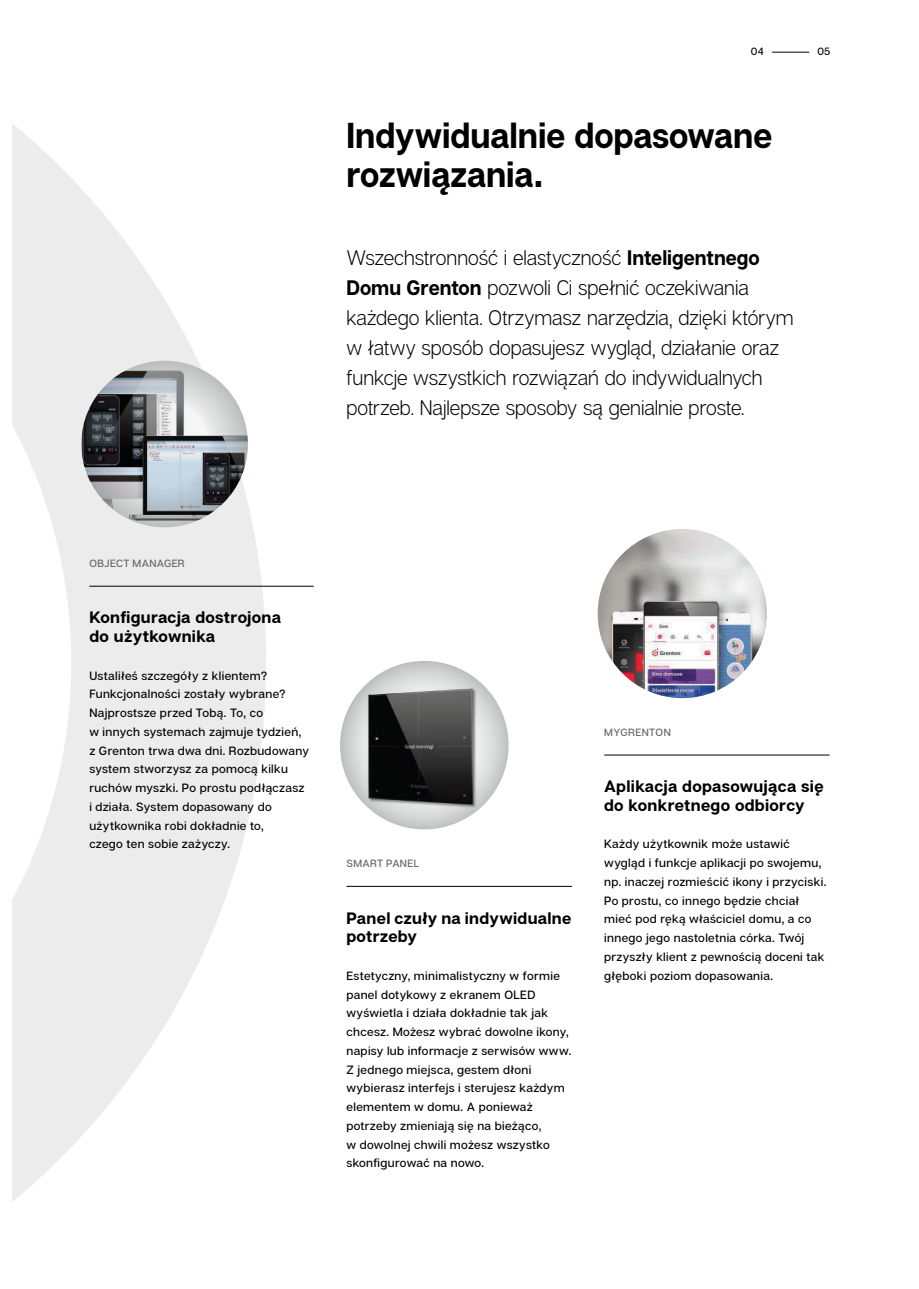
<style>
.page{position:relative;width:919px;height:1289px;background:#fff}
.page>*{position:absolute;margin:0;border:0;box-sizing:border-box;transform-origin:0 0}
.t1{font:700 36px/39px "Articulat CF";letter-spacing:-.005em;color:#000001;scale:.94 1}
.t2{font:21px/30px "Articulat CF Text";letter-spacing:-.005em;color:#000001;scale:.94 1}
.t3{font:700 16.5px/18.8px "Articulat CF";letter-spacing:.02em;color:#000001}
.t4{font:500 12px/18.8px "Articulat CF";letter-spacing:.03em;color:#000001}
.t5{font:500 10.5px "Articulat CF";letter-spacing:.03em;color:#656969}
.t6{font:500 10.5px "Articulat CF";color:#000001}
.s1{font-family:"Articulat CF";font-weight:700}
</style>
<div class="page">
<hr style="left:772px;top:52px;width:36px;height:1px;background:#000001">
<svg style="left:13px;top:124px;width:253px;height:1077px;fill:#ebeceb"></svg>
<svg style="left:13px;top:157px;width:58px;height:1010px;fill:#ecedec"></svg>
<img style="left:597px;top:529px;width:169px;height:169px;border-radius:84px">
<img style="left:340px;top:661px;width:168px;height:168px;border-radius:84px">
<svg style="left:81px;top:361px;width:167px;height:166px;background:#878c90"></svg>
<hr style="left:89px;top:586px;width:225px;height:1px;background:#000001">
<hr style="left:346px;top:886px;width:226px;height:1px;background:#000001">
<hr style="left:604px;top:754px;width:225px;height:1px;background:#000001">
<p class="t6" style="left:750px;top:45px;width:14px">04</p>
<p class="t6" style="left:817px;top:45px;width:15px">05</p>
<h1 class="t1" style="left:346px;top:118px;width:454px">Indywidualnie dopasowane rozwiązania.</h1>
<p class="t2" style="left:346px;top:243px;width:477px">Wszechstronność i elastyczność <span class="s1">Inteligentnego Domu Grenton</span> pozwoli Ci spełnić oczekiwania każdego klienta. Otrzymasz narzędzia, dzięki którym w łatwy sposób dopasujesz wygląd, działanie oraz funkcje wszystkich rozwiązań do indywidualnych potrzeb. Najlepsze sposoby są genialnie proste.</p>
<p class="t5" style="left:89px;top:557px;width:97px">OBJECT MANAGER</p>
<h3 class="t3" style="left:89px;top:609px;width:193px">Konfiguracja dostrojona do użytkownika</h3>
<p class="t4" style="left:89px;top:666px;width:221px">Ustaliłeś szczegóły z klientem?<br>Funkcjonalności zostały wybrane?<br>Najprostsze przed Tobą. To, co<br>w innych systemach zajmuje tydzień, z Grenton trwa dwa dni. Rozbudowany system stworzysz za pomocą kilku ruchów myszki. Po prostu podłączasz i działa. System dopasowany do użytkownika robi dokładnie to,<br>czego ten sobie zażyczy.</p>
<p class="t5" style="left:346px;top:857px;width:74px">SMART PANEL</p>
<h3 class="t3" style="left:346px;top:909px;width:226px">Panel czuły na indywidualne potrzeby</h3>
<p class="t4" style="left:346px;top:966px;width:226px">Estetyczny, minimalistyczny w formie panel dotykowy z ekranem OLED wyświetla i działa dokładnie tak jak chcesz. Możesz wybrać dowolne ikony, napisy lub informacje z serwisów www.<br>Z jednego miejsca, gestem dłoni wybierasz interfejs i sterujesz każdym elementem w domu. A ponieważ potrzeby zmieniają się na bieżąco,<br>w dowolnej chwili możesz wszystko skonfigurować na nowo.</p>
<p class="t5" style="left:604px;top:726px;width:68px">MYGRENTON</p>
<h3 class="t3" style="left:604px;top:778px;width:221px">Aplikacja dopasowująca się do konkretnego odbiorcy</h3>
<p class="t4" style="left:604px;top:835px;width:224px">Każdy użytkownik może ustawić wygląd i funkcje aplikacji po swojemu, np. inaczej rozmieścić ikony i przyciski.<br>Po prostu, co innego będzie chciał mieć pod ręką właściciel domu, a co innego jego nastoletnia córka. Twój przyszły klient z pewnością doceni tak głęboki poziom dopasowania.</p>
</div>
